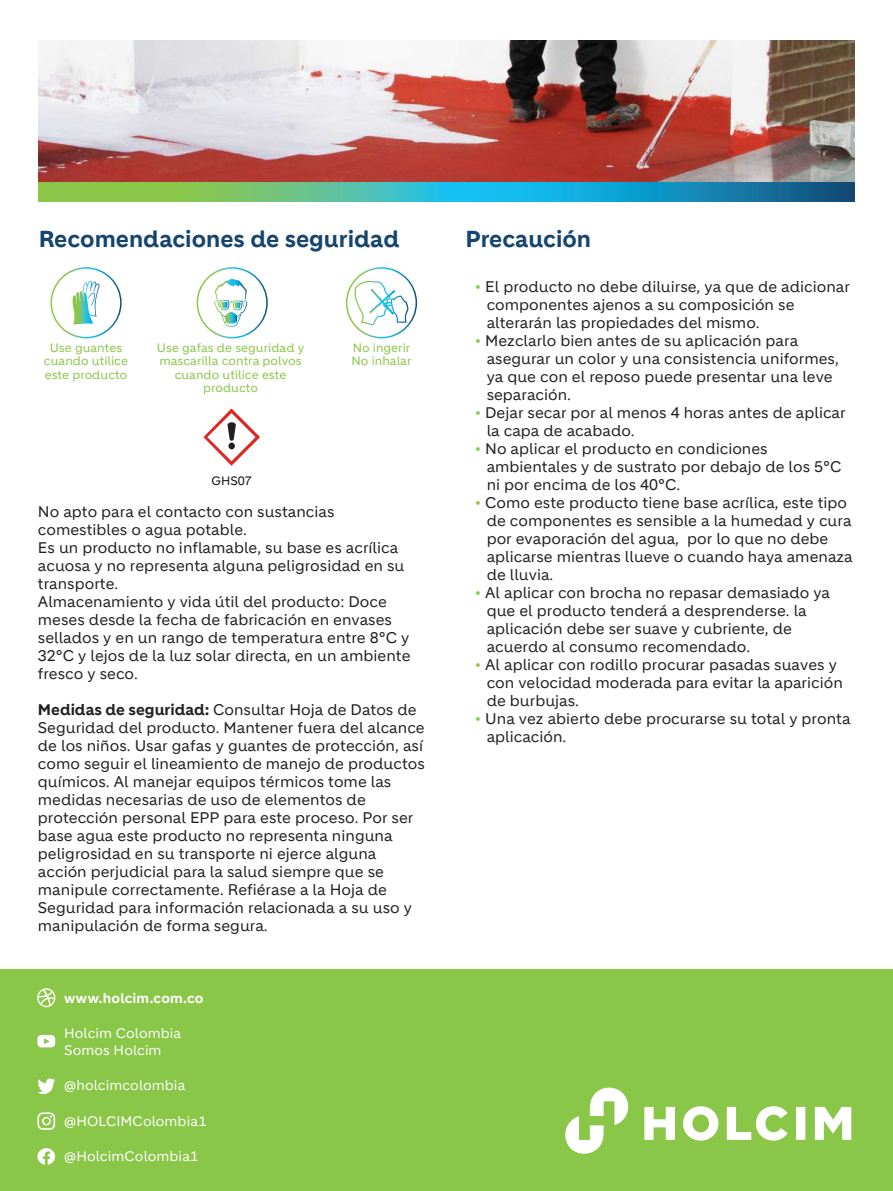
<style>
.page{position:relative;width:893px;height:1191px;background:#fff}
.page>*{position:absolute;margin:0;border:0;box-sizing:border-box;transform-origin:0 0}
.t1{font:700 22.5px "Holcim";color:#15456f}
.t2{font:15px/18px "Holcim";color:#231f20}
.t3{font:13.5px/17.5px "Holcim";letter-spacing:.005em;color:#fff}
.t4{font:700 13.5px "Holcim";letter-spacing:.01em;color:#fff}
.t5{font:11.85px/13.2px "Holcim";color:#8ac648;text-align:center}
.t6{font:11.85px "Holcim";color:#12130f}
.s1{color:#8ac648}
.s2{font-weight:700}
</style>
<div class="page">
<img style="left:38px;top:41px;width:816px;height:141px">
<div style="left:0;top:969px;width:893px;height:222px;background:#8ac648"></div>
<svg style="left:37px;top:1078px;width:18px;height:16px"></svg>
<svg style="left:37px;top:1035px;width:18px;height:12px"></svg>
<svg style="left:37px;top:1112px;width:18px;height:17px"></svg>
<svg style="left:37px;top:1148px;width:18px;height:16px"></svg>
<svg style="left:37px;top:988px;width:18px;height:19px"></svg>
<svg style="left:644px;top:1106px;width:207px;height:34px"></svg>
<svg style="left:565px;top:1087px;width:63px;height:66px"></svg>
<svg style="left:38px;top:182px;width:817px;height:19px;background:#40ab9d"></svg>
<svg style="left:203px;top:408px;width:57px;height:58px"></svg>
<svg style="left:73px;top:281px;width:26px;height:44px"></svg>
<div style="left:50px;top:267px;width:72px;height:71px;border:2px solid #fff;border-radius:50%"></div>
<svg style="left:214px;top:279px;width:33px;height:48px"></svg>
<div style="left:197px;top:267px;width:71px;height:71px;border:2px solid #fff;border-radius:50%"></div>
<div style="left:346px;top:267px;width:71px;height:71px;border:2px solid #fff;border-radius:50%"></div>
<svg style="left:354px;top:281px;width:54px;height:44px"></svg>
<h1 class="t1" style="left:39px;top:226px;width:362px">Recomendaciones de seguridad</h1>
<h1 class="t1" style="left:466px;top:226px;width:127px">Precaución</h1>
<p class="t2" style="left:487px;top:277px;width:365px;text-indent:-12px"><span class="s1">•</span> El producto no debe diluirse, ya que de adicionar componentes ajenos a su composición se alterarán las propiedades del mismo.</p>
<p class="t2" style="left:487px;top:331px;width:354px;text-indent:-12px"><span class="s1">•</span> Mezclarlo bien antes de su aplicación para asegurar un color y una consistencia uniformes, ya que con el reposo puede presentar una leve separación.</p>
<p class="t2" style="left:487px;top:403px;width:360px;text-indent:-12px"><span class="s1">•</span> Dejar secar por al menos 4 horas antes de aplicar la capa de acabado.</p>
<p class="t2" style="left:487px;top:439px;width:356px;text-indent:-12px"><span class="s1">•</span> No aplicar el producto en condiciones ambientales y de sustrato por debajo de los 5°C ni por encima de los 40°C.</p>
<p class="t2" style="left:487px;top:493px;width:368px;text-indent:-12px"><span class="s1">•</span> Como este producto tiene base acrílica, este tipo de componentes es sensible a la humedad y cura por evaporación del agua, por lo que no debe aplicarse mientras llueve o cuando haya amenaza de lluvia.</p>
<p class="t2" style="left:487px;top:583px;width:345px;text-indent:-12px"><span class="s1">•</span> Al aplicar con brocha no repasar demasiado ya que el producto tenderá a desprenderse. la aplicación debe ser suave y cubriente, de acuerdo al consumo recomendado.</p>
<p class="t2" style="left:487px;top:655px;width:358px;text-indent:-12px"><span class="s1">•</span> Al aplicar con rodillo procurar pasadas suaves y con velocidad moderada para evitar la aparición de burbujas.</p>
<p class="t2" style="left:487px;top:709px;width:365px;text-indent:-12px"><span class="s1">•</span> Una vez abierto debe procurarse su total y pronta aplicación.</p>
<p class="t5" style="left:44px;top:341px;width:86px">Use guantes cuando utilice este producto</p>
<p class="t5" style="left:157px;top:341px;width:149px">Use gafas de seguridad y mascarilla contra polvos cuando utilice este producto</p>
<p class="t5" style="left:352px;top:341px;width:61px;text-align:left">No ingerir<br>No inhalar</p>
<p class="t6" style="left:212px;top:474px;width:42px">GHS07</p>
<p class="t2" style="left:38px;top:502px;width:374px">No apto para el contacto con sustancias comestibles o agua potable.<br>Es un producto no inflamable, su base es acrílica acuosa y no representa alguna peligrosidad en su transporte.<br>Almacenamiento y vida útil del producto: Doce meses desde la fecha de fabricación en envases sellados y en un rango de temperatura entre 8°C y 32°C y lejos de la luz solar directa, en un ambiente fresco y seco.</p>
<p class="t2" style="left:38px;top:700px;width:388px"><span class="s2">Medidas de seguridad:</span> Consultar Hoja de Datos de Seguridad del producto. Mantener fuera del alcance de los niños. Usar gafas y guantes de protección, así como seguir el lineamiento de manejo de productos químicos. Al manejar equipos térmicos tome las medidas necesarias de uso de elementos de protección personal EPP para este proceso. Por ser base agua este producto no representa ninguna peligrosidad en su transporte ni ejerce alguna acción perjudicial para la salud siempre que se manipule correctamente. Refiérase a la Hoja de Seguridad para información relacionada a su uso y manipulación de forma segura.</p>
<p class="t4" style="left:64px;top:990px;width:141px">www.holcim.com.co</p>
<p class="t3" style="left:64px;top:1024px;width:119px">Holcim Colombia<br>Somos Holcim</p>
<p class="t3" style="left:64px;top:1077px;width:123px">@holcimcolombia</p>
<p class="t3" style="left:64px;top:1112px;width:144px">@HOLCIMColombia1</p>
<p class="t3" style="left:64px;top:1147px;width:136px">@HolcimColombia1</p>
</div>
